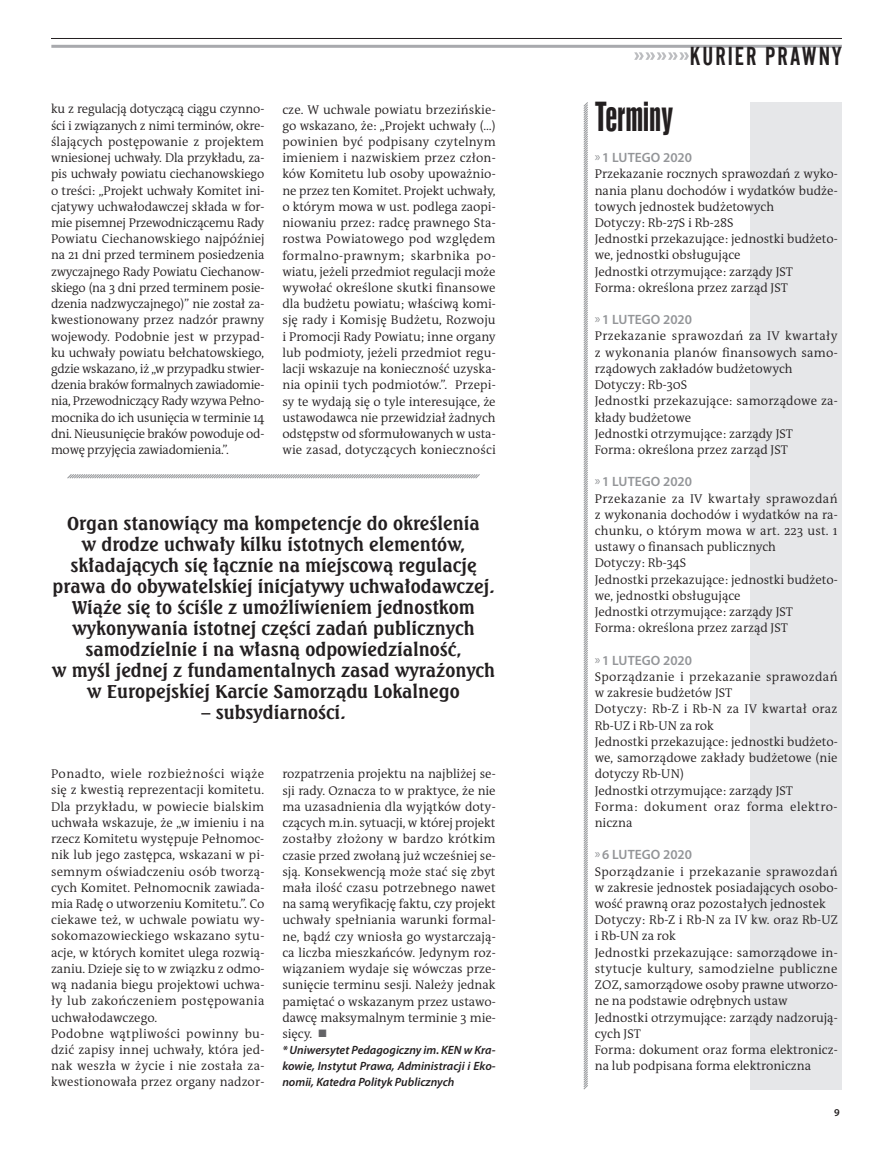
<style>
.page{position:relative;width:893px;height:1149px;background:#fff}
.page>*{position:absolute;margin:0;border:0;box-sizing:border-box;transform-origin:0 0}
.t1{font:37.5px "Swis 924 EU Normal";letter-spacing:-.005em;color:#231f20}
.t2{font:27px "Alternate Gothic Com No 2";letter-spacing:.07em;color:#231f20}
.t3{font:18px/21px "Seagull Bd EU Normal";color:#231f20;text-align:center}
.t4{font:600 13.5px "Myriad Pro";color:#939598}
.t5{font:300 12.75px/16.2px "The Antiqua B W4";color:#231f20}
.t6{font:italic 600 12px/16.2px "Myriad Pro";color:#231f20;text-align:justify}
.t7{font:600 10.5px "Myriad Pro";color:#231f20}
.s1{color:#636366}
.s2{font-weight:400}
</style>
<div class="page">
<hr style="left:51px;top:38px;width:791px;height:1px;background:#231f20">
<hr style="left:51px;top:45px;width:791px;height:3px;background:#a8a9ad">
<svg style="left:634px;top:52px;width:55px;height:8px"></svg>
<svg style="left:583px;top:102px;width:5px;height:987px;background:#c9cacc"></svg>
<div style="left:750px;top:102px;width:92px;height:987px;background:#e6e7e9"></div>
<svg style="left:67px;top:474px;width:413px;height:5px;background:#c9cacc"></svg>
<p class="t5" style="left:51px;top:101px;width:215px;text-align:justify">ku z regulacją dotyczącą ciągu czynno&shy;ści i związanych z nimi terminów, okre&shy;ślających postępowanie z projektem wniesionej uchwały. Dla przykładu, za&shy;pis uchwały powiatu ciechanowskiego o treści: „Projekt uchwały Komitet ini&shy;cjatywy uchwałodawczej składa w for&shy;mie pisemnej Przewodniczącemu Rady Powiatu Ciechanowskiego najpóźniej na 21 dni przed terminem posiedzenia zwyczajnego Rady Powiatu Ciechanow&shy;skiego (na 3 dni przed terminem posie&shy;dzenia nadzwyczajnego)” nie został za&shy;kwestionowany przez nadzór prawny wojewody. Podobnie jest w przypad&shy;ku uchwały powiatu bełchatowskiego, gdzie wskazano, iż „w przypadku stwier&shy;dzenia braków formalnych zawiadomie&shy;nia, Przewodniczący Rady wzywa Pełno&shy;mocnika do ich usunięcia w terminie 14 dni. Nieusunięcie braków powoduje od&shy;mowę przyjęcia zawiadomienia.”.</p>
<p class="t5" style="left:282px;top:101px;width:215px;text-align:justify">cze. W uchwale powiatu brzezińskie&shy;go wskazano, że: „Projekt uchwały (…) powinien być podpisany czytelnym imieniem i nazwiskiem przez człon&shy;ków Komitetu lub osoby upoważnio&shy;ne przez ten Komitet. Projekt uchwały, o którym mowa w ust. podlega zaopi&shy;niowaniu przez: radcę prawnego Sta&shy;rostwa Powiatowego pod względem formalno-prawnym; skarbnika po&shy;wiatu, jeżeli przedmiot regulacji może wywołać określone skutki finansowe dla budżetu powiatu; właściwą komi&shy;sję rady i Komisję Budżetu, Rozwoju i Promocji Rady Powiatu; inne organy lub podmioty, jeżeli przedmiot regu&shy;lacji wskazuje na konieczność uzyska&shy;nia opinii tych podmiotów.”. Przepi&shy;sy te wydają się o tyle interesujące, że ustawodawca nie przewidział żadnych odstępstw od sformułowanych w usta&shy;wie zasad, dotyczących konieczności</p>
<p class="t3" style="left:52px;top:512px;width:444px">Organ stanowiący ma kompetencje do określenia<br>w drodze uchwały kilku istotnych elementów, składających się łącznie na miejscową regulację prawa do obywatelskiej inicjatywy uchwałodawczej.<br>Wiąże się to ściśle z umożliwieniem jednostkom wykonywania istotnej części zadań publicznych samodzielnie i na własną odpowiedzialność,<br>w myśl jednej z fundamentalnych zasad wyrażonych w Europejskiej Karcie Samorządu Lokalnego</p>
<h3 class="t3" style="left:202px;top:701px;width:145px">– subsydiarności.</h3>
<p class="t5" style="left:51px;top:765px;width:215px">Ponadto, wiele rozbieżności wiąże się z kwestią reprezentacji komitetu.<br>Dla przykładu, w powiecie bialskim uchwała wskazuje, że „w imieniu i na rzecz Komitetu występuje Pełnomoc&shy;nik lub jego zastępca, wskazani w pi&shy;semnym oświadczeniu osób tworzą&shy;cych Komitet. Pełnomocnik zawiada&shy;mia Radę o utworzeniu Komitetu.”. Co ciekawe też, w uchwale powiatu wy&shy;sokomazowieckiego wskazano sytu&shy;acje, w których komitet ulega rozwią&shy;zaniu. Dzieje się to w związku z odmo&shy;wą nadania biegu projektowi uchwa&shy;ły lub zakończeniem postępowania uchwałodawczego.<br>Podobne wątpliwości powinny bu&shy;dzić zapisy innej uchwały, która jed&shy;nak weszła w życie i nie została za&shy;kwestionowała przez organy nadzor-</p>
<p class="t5" style="left:282px;top:766px;width:215px;text-align:justify">rozpatrzenia projektu na najbliżej se&shy;sji rady. Oznacza to w praktyce, że nie ma uzasadnienia dla wyjątków doty&shy;czących m.in. sytuacji, w której projekt zostałby złożony w bardzo krótkim czasie przed zwołaną już wcześniej se&shy;sją. Konsekwencją może stać się zbyt mała ilość czasu potrzebnego nawet na samą weryfikację faktu, czy projekt uchwały spełniania warunki formal&shy;ne, bądź czy wniosła go wystarczają&shy;ca liczba mieszkańców. Jedynym roz&shy;wiązaniem wydaje się wówczas prze&shy;sunięcie terminu sesji. Należy jednak pamiętać o wskazanym przez ustawo&shy;dawcę maksymalnym terminie 3 mie&shy;sięcy. <span class="s1">■</span></p>
<p class="t6" style="left:282px;top:1041px;width:215px">* Uniwersytet Pedagogiczny im. KEN w Kra&shy;kowie, Instytut Prawa, Administracji i Eko&shy;nomii, Katedra Polityk Publicznych</p>
<h1 class="t1" style="left:595px;top:94px;width:79px">Terminy</h1>
<h2 class="t2" style="left:690px;top:42px;width:154px">KURIER PRAWNY</h2>
<p class="t4" style="left:595px;top:149px;width:99px"><span class="s2">»</span>1 LUTEGO 2020</p>
<p class="t5" style="left:595px;top:166px;width:244px">Przekazanie rocznych sprawozdań z wyko&shy;nania planu dochodów i wydatków budże&shy;towych jednostek budżetowych<br>Dotyczy: Rb-27S i Rb-28S<br>Jednostki przekazujące: jednostki budżeto&shy;we, jednostki obsługujące<br>Jednostki otrzymujące: zarządy JST<br>Forma: określona przez zarząd JST</p>
<p class="t4" style="left:595px;top:311px;width:99px"><span class="s2">»</span>1 LUTEGO 2020</p>
<p class="t5" style="left:595px;top:328px;width:244px">Przekazanie sprawozdań za IV kwartały z wykonania planów finansowych samo&shy;rządowych zakładów budżetowych<br>Dotyczy: Rb-30S<br>Jednostki przekazujące: samorządowe za&shy;kłady budżetowe<br>Jednostki otrzymujące: zarządy JST<br>Forma: określona przez zarząd JST</p>
<p class="t4" style="left:595px;top:473px;width:99px"><span class="s2">»</span>1 LUTEGO 2020</p>
<p class="t5" style="left:595px;top:490px;width:244px">Przekazanie za IV kwartały sprawozdań z wykonania dochodów i wydatków na ra&shy;chunku, o którym mowa w art. 223 ust. 1 ustawy o finansach publicznych<br>Dotyczy: Rb-34S<br>Jednostki przekazujące: jednostki budżeto&shy;we, jednostki obsługujące<br>Jednostki otrzymujące: zarządy JST<br>Forma: określona przez zarząd JST</p>
<p class="t4" style="left:595px;top:651px;width:99px"><span class="s2">»</span>1 LUTEGO 2020</p>
<p class="t5" style="left:595px;top:668px;width:244px">Sporządzanie i przekazanie sprawozdań w zakresie budżetów JST<br>Dotyczy: Rb-Z i Rb-N za IV kwartał oraz<br>Rb-UZ i Rb-UN za rok<br>Jednostki przekazujące: jednostki budżeto&shy;we, samorządowe zakłady budżetowe (nie dotyczy Rb-UN)<br>Jednostki otrzymujące: zarządy JST<br>Forma: dokument oraz forma elektro&shy;niczna</p>
<p class="t4" style="left:595px;top:845px;width:99px"><span class="s2">»</span>6 LUTEGO 2020</p>
<p class="t5" style="left:595px;top:862px;width:244px">Sporządzanie i przekazanie sprawozdań w zakresie jednostek posiadających osobo&shy;wość prawną oraz pozostałych jednostek Dotyczy: Rb-Z i Rb-N za IV kw. oraz Rb-UZ i Rb-UN za rok<br>Jednostki przekazujące: samorządowe in&shy;stytucje kultury, samodzielne publiczne zoz</p>
<p class="t5" style="left:595px;top:976px;width:244px;text-indent:24px">, samorządowe osoby prawne utworzo&shy;ne na podstawie odrębnych ustaw Jednostki otrzymujące: zarządy nadzorują&shy;cych JST<br>Forma: dokument oraz forma elektronicz&shy;na lub podpisana forma elektroniczna</p>
<p class="t7" style="left:834px;top:1105px;width:7px">9</p>
</div>
